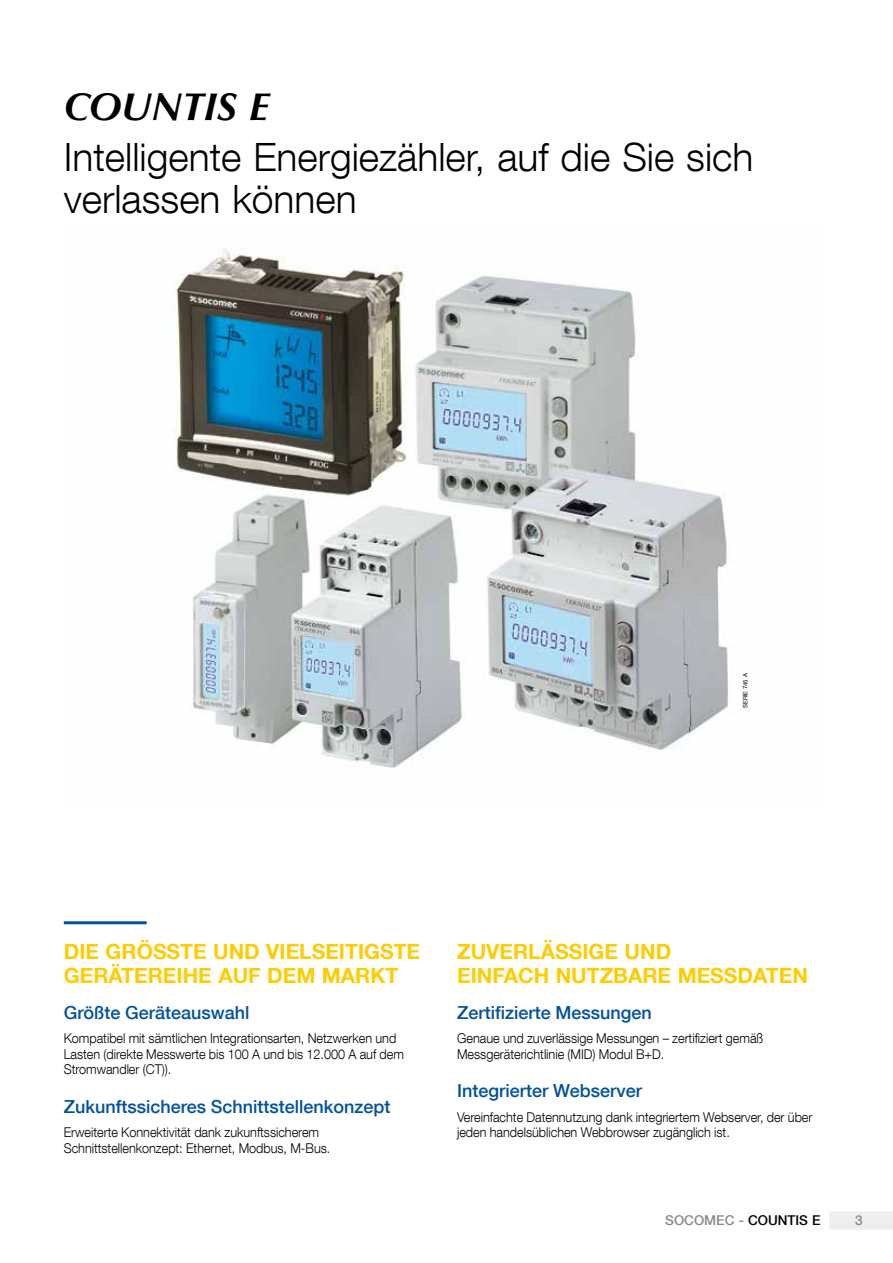
<style>
.page{position:relative;width:893px;height:1263px;background:#fff}
.page>*{position:absolute;margin:0;border:0;box-sizing:border-box;transform-origin:0 0}
.t1{font:300 39px/42px "Helvetica Neue LT Com";color:#000}
.t2{font:italic 700 39px "Optima LT Std";color:#000}
.t3{font:700 21px/24px "Helvetica Neue LT Com";color:#fecc00}
.t4{font:500 18px "Helvetica Neue LT Com";color:#00519e}
.t5{font:300 13.5px/15.8px "Helvetica Neue LT Com";letter-spacing:-.005em;color:#000;scale:.94 1}
.t6{font:500 13.5px "Helvetica Neue LT Com";color:#87888a}
.t7{font:6px "Helvetica Neue LT Com";color:#000}
.s1{color:#000}
</style>
<div class="page">
<div style="left:829px;top:1211px;width:64px;height:18px;background:#f0eeed"></div>
<img style="left:173px;top:248px;width:557px;height:520px">
<hr style="left:64px;top:921px;width:83px;height:3px;background:#00519e">
<h1 class="t2" style="left:64px;top:84px;width:207px">COUNTIS E</h1>
<h1 class="t1" style="left:64px;top:135px;width:691px">Intelligente Energiezähler, auf die Sie sich verlassen können</h1>
<p class="t7" style="left:741px;top:708px;width:36px;rotate:-90deg">SERIE 745 A</p>
<h2 class="t3" style="left:64px;top:939px;width:358px">DIE GRÖSSTE UND VIELSEITIGSTE<br>GERÄTEREIHE AUF DEM MARKT</h2>
<h2 class="t3" style="left:457px;top:939px;width:352px">ZUVERLÄSSIGE UND<br>EINFACH NUTZBARE MESSDATEN</h2>
<h3 class="t4" style="left:64px;top:1001px;width:187px">Größte Geräteauswahl</h3>
<p class="t5" style="left:64px;top:1030px;width:363px">Kompatibel mit sämtlichen Integrationsarten, Netzwerken und<br>Lasten (direkte Messwerte bis 100 A und bis 12.000 A auf dem<br>Stromwandler (CT)).</p>
<h3 class="t4" style="left:64px;top:1096px;width:328px">Zukunftssicheres Schnittstellenkonzept</h3>
<p class="t5" style="left:64px;top:1124px;width:285px">Erweiterte Konnektivität dank zukunftssicherem<br>Schnittstellenkonzept: Ethernet, Modbus, M-Bus.</p>
<h3 class="t4" style="left:457px;top:1001px;width:196px">Zertifizierte Messungen</h3>
<p class="t5" style="left:457px;top:1030px;width:327px">Genaue und zuverlässige Messungen – zertifiziert gemäß<br>Messgeräterichtlinie (MID) Modul B+D.</p>
<h3 class="t4" style="left:457px;top:1080px;width:187px">Integrierter Webserver</h3>
<p class="t5" style="left:457px;top:1108px;width:379px">Vereinfachte Datennutzung dank integriertem Webserver, der über jeden handelsüblichen Webbrowser zugänglich ist.</p>
<p class="t6" style="left:665px;top:1212px;width:157px">SOCOMEC - <span class="s1">COUNTIS E</span></p>
<p class="t6" style="left:855px;top:1212px;width:9px">3</p>
</div>
